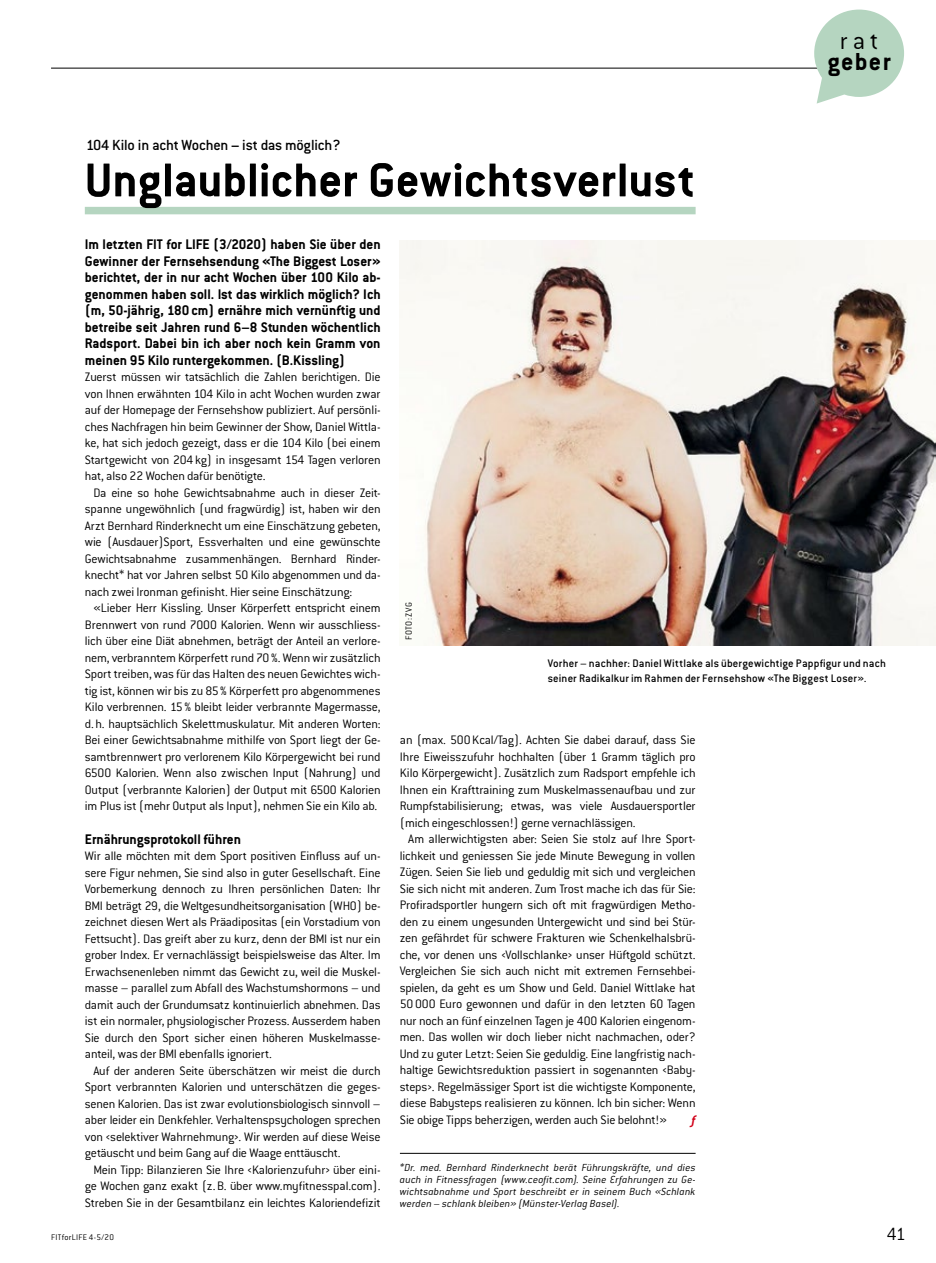
<style>
.page{position:relative;width:936px;height:1263px;background:#fff}
.page>*{position:absolute;margin:0;border:0;box-sizing:border-box;transform-origin:0 0}
.t1{font:700 52.05px "Conduit ITC Pro";color:#000}
.t2{font:700 27px "Conduit ITC Pro";letter-spacing:.05em;color:#000}
.t3{font:300 27px "Conduit ITC Pro";color:#000}
.t4{font:300 19.5px "Conduit ITC Pro";color:#000}
.t5{font:500 16.05px "Conduit ITC Pro";letter-spacing:-.015em;color:#000}
.t6{font:700 15.3px/16.5px "Conduit ITC Pro";color:#000;text-align:justify}
.t7{font:300 13.5px/16.5px "Conduit ITC Pro";letter-spacing:-.015em;color:#000;text-align:justify}
.t8{font:italic 700 13.5px "Conduit ITC Pro";color:#d10019}
.t9{font:500 12px/15px "Conduit ITC Pro";letter-spacing:.015em;color:#000}
.t10{font:italic 300 11.25px/12px "Conduit ITC Pro";letter-spacing:.015em;color:#000;text-align:justify}
.t11{font:300 9.75px "Conduit ITC Pro";letter-spacing:.035em;color:#000}
.t12{font:300 9px "Conduit ITC Pro";letter-spacing:.035em;color:#000}
.s1{font-weight:700;font-size:15.3px}
</style>
<div class="page">
<hr style="left:51px;top:68px;width:843px;height:1px;background:#000">
<svg style="left:814px;top:10px;width:90px;height:94px"></svg>
<div style="left:85px;top:207px;width:610px;height:7px;background:#b5d5c0"></div>
<hr style="left:400px;top:1153px;width:295px;height:1px;background:#000">
<img style="left:400px;top:240px;width:535px;height:405px">
<p class="t5" style="left:86px;top:136px;width:256px">104 Kilo in acht Wochen <span class="s1">–</span> ist das möglich?</p>
<h1 class="t1" style="left:85px;top:150px;width:611px">Unglaublicher Gewichtsverlust</h1>
<h2 class="t3" style="left:839px;top:26px;width:40px">rat</h2>
<h2 class="t2" style="left:827px;top:46px;width:65px">geber</h2>
<p class="t6" style="left:85px;top:236px;width:297px">Im letzten FIT for LIFE (3/2020) haben Sie über den Gewinner der Fernsehsendung «The Biggest Loser» berichtet, der in nur acht Wochen über 100 Kilo ab&shy;genommen haben soll. Ist das wirklich möglich? Ich (m, 50-jährig, 180cm) ernähre mich vernünftig und betreibe seit Jahren rund 6–8 Stunden wöchentlich Radsport. Dabei bin ich aber noch kein Gramm von meinen 95 Kilo runtergekommen. (B.Kissling)</p>
<p class="t7" style="left:85px;top:369px;width:297px">Zuerst müssen wir tatsächlich die Zahlen berichtigen. Die von Ihnen erwähnten 104 Kilo in acht Wochen wurden zwar auf der Homepage der Fernsehshow publiziert. Auf persönli&shy;ches Nachfragen hin beim Gewinner der Show, Daniel Wittla&shy;ke, hat sich jedoch gezeigt, dass er die 104 Kilo (bei einem Startgewicht von 204kg) in insgesamt 154 Tagen verloren hat, also 22 Wochen dafür benötigte.</p>
<p class="t7" style="left:85px;top:485px;width:297px;text-indent:9px">Da eine so hohe Gewichtsabnahme auch in dieser Zeit&shy;spanne ungewöhnlich (und fragwürdig) ist, haben wir den Arzt Bernhard Rinderknecht um eine Einschätzung gebeten, wie (Ausdauer)Sport, Essverhalten und eine gewünschte Gewichtsabnahme zusammenhängen. Bernhard Rinder&shy;knecht* hat vor Jahren selbst 50 Kilo abgenommen und da&shy;nach zwei Ironman gefinisht. Hier seine Einschätzung:</p>
<p class="t7" style="left:85px;top:600px;width:297px;text-indent:9px">«Lieber Herr Kissling. Unser Körperfett entspricht einem Brennwert von rund 7000 Kalorien. Wenn wir ausschliess&shy;lich über eine Diät abnehmen, beträgt der Anteil an verlore&shy;nem, verbranntem Körperfett rund 70%. Wenn wir zusätzlich Sport treiben, was für das Halten des neuen Gewichtes wich&shy;tig ist, können wir bis zu 85% Körperfett pro abgenommenes Kilo verbrennen. 15% bleibt leider verbrannte Magermasse, d. h. hauptsächlich Skelettmuskulatur. Mit anderen Worten:<br>Bei einer Gewichtsabnahme mithilfe von Sport liegt der Ge&shy;samtbrennwert pro verlorenem Kilo Körpergewicht bei rund 6500 Kalorien. Wenn also zwischen Input (Nahrung) und Output (verbrannte Kalorien) der Output mit 6500 Kalorien im Plus ist (mehr Output als Input), nehmen Sie ein Kilo ab.</p>
<p class="t6" style="left:85px;top:830px;width:158px">Ernährungsprotokoll führen</p>
<p class="t7" style="left:85px;top:848px;width:297px">Wir alle möchten mit dem Sport positiven Einfluss auf un&shy;sere Figur nehmen, Sie sind also in guter Gesellschaft. Eine Vorbemerkung dennoch zu Ihren persönlichen Daten: Ihr BMI beträgt 29, die Weltgesundheitsorganisation (WHO) be&shy;zeichnet diesen Wert als Präadipositas (ein Vorstadium von Fettsucht). Das greift aber zu kurz, denn der BMI ist nur ein grober Index. Er vernachlässigt beispielsweise das Alter. Im Erwachsenenleben nimmt das Gewicht zu, weil die Muskel&shy;masse – parallel zum Abfall des Wachstumshormons – und damit auch der Grundumsatz kontinuierlich abnehmen. Das ist ein normaler, physiologischer Prozess. Ausserdem haben Sie durch den Sport sicher einen höheren Muskelmasse&shy;anteil, was der BMI ebenfalls ignoriert.</p>
<p class="t7" style="left:85px;top:1062px;width:297px;text-indent:9px">Auf der anderen Seite überschätzen wir meist die durch Sport verbrannten Kalorien und unterschätzen die geges&shy;senen Kalorien. Das ist zwar evolutionsbiologisch sinnvoll – aber leider ein Denkfehler. Verhaltenspsychologen sprechen von ‹selektiver Wahrnehmung›. Wir werden auf diese Weise getäuscht und beim Gang auf die Waage enttäuscht.</p>
<p class="t7" style="left:85px;top:1161px;width:297px;text-indent:9px">Mein Tipp: Bilanzieren Sie Ihre ‹Kalorienzufuhr› über eini&shy;ge Wochen ganz exakt (z.B. über www.myfitnesspal.com).<br>Streben Sie in der Gesamtbilanz ein leichtes Kaloriendefizit</p>
<p class="t11" style="left:403px;top:640px;width:39px;rotate:-90deg">FOTO: ZVG</p>
<p class="t9" style="left:547px;top:655px;width:339px">Vorher – nachher: Daniel Wittlake als übergewichtige Pappfigur und nach seiner Radikalkur im Rahmen der Fernsehshow «The Biggest Loser».</p>
<p class="t7" style="left:400px;top:732px;width:297px">an (max. 500Kcal/Tag). Achten Sie dabei darauf, dass Sie Ihre Eiweisszufuhr hochhalten (über 1 Gramm täglich pro Kilo Körpergewicht). Zusätzlich zum Radsport empfehle ich Ihnen ein Krafttraining zum Muskelmassenaufbau und zur Rumpfstabilisierung; etwas, was viele Ausdauersportler (mich eingeschlossen!) gerne vernachlässigen.</p>
<p class="t7" style="left:400px;top:831px;width:297px;text-indent:9px">Am allerwichtigsten aber: Seien Sie stolz auf Ihre Sport&shy;lichkeit und geniessen Sie jede Minute Bewegung in vollen Zügen. Seien Sie lieb und geduldig mit sich und vergleichen Sie sich nicht mit anderen. Zum Trost mache ich das für Sie:<br>Profiradsportler hungern sich oft mit fragwürdigen Metho&shy;den zu einem ungesunden Untergewicht und sind bei Stür&shy;zen gefährdet für schwere Frakturen wie Schenkelhalsbrü&shy;che, vor denen uns ‹Vollschlanke› unser Hüftgold schützt.<br>Vergleichen Sie sich auch nicht mit extremen Fernsehbei&shy;spielen, da geht es um Show und Geld. Daniel Wittlake hat 50000 Euro gewonnen und dafür in den letzten 60 Tagen nur noch an fünf einzelnen Tagen je 400 Kalorien eingenom&shy;men. Das wollen wir doch lieber nicht nachmachen, oder?<br>Und zu guter Letzt: Seien Sie geduldig. Eine langfristig nach&shy;haltige Gewichtsreduktion passiert in sogenannten ‹Baby&shy;steps›. Regelmässiger Sport ist die wichtigste Komponente, diese Babysteps realisieren zu können. Ich bin sicher: Wenn Sie obige Tipps beherzigen, werden auch Sie belohnt!»</p>
<p class="t8" style="left:691px;top:1112px;width:5px">f</p>
<p class="t10" style="left:400px;top:1161px;width:297px">*Dr. med. Bernhard Rinderknecht berät Führungskräfte, und dies auch in Fitnessfragen (www.ceofit.com). Seine Erfahrungen zu Ge&shy;wichtsabnahme und Sport beschreibt er in seinem Buch «Schlank werden – schlank bleiben» (Münster-Verlag Basel).</p>
<p class="t12" style="left:51px;top:1232px;width:64px">FITforLIFE 4-5/20</p>
<h3 class="t4" style="left:886px;top:1223px;width:20px">41</h3>
</div>
